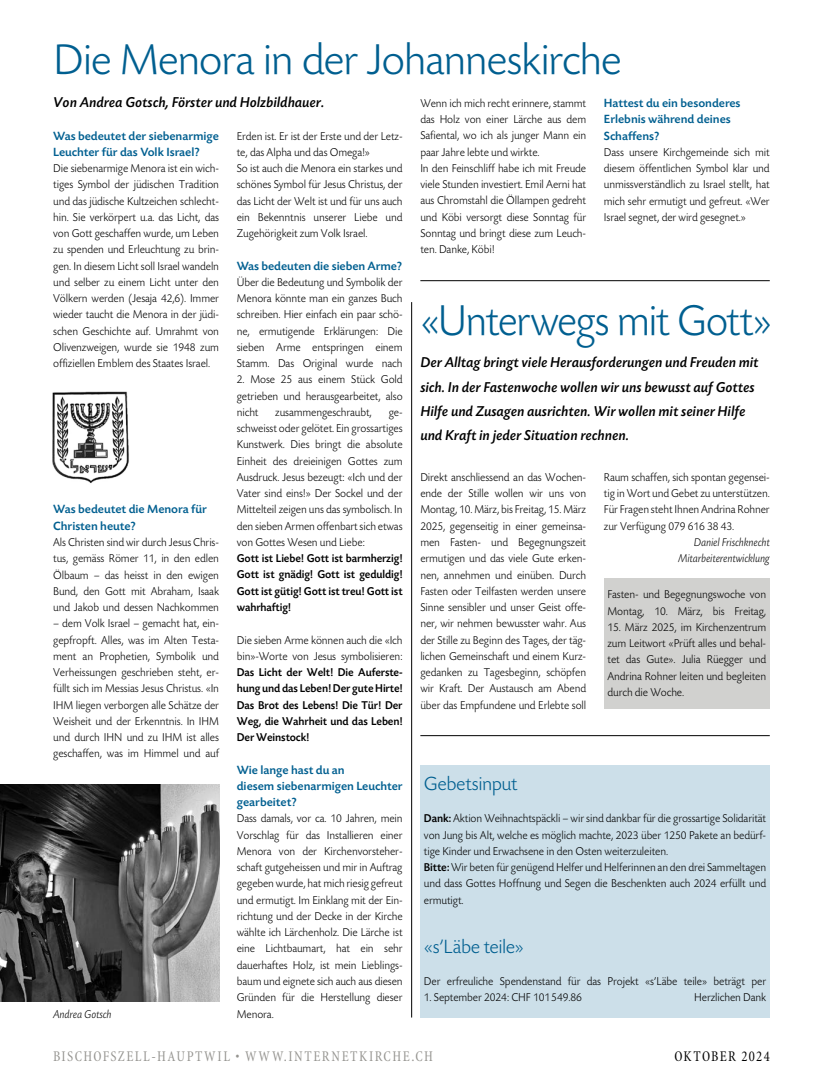
<style>
.page{position:relative;width:823px;height:1092px;background:#fff}
.page>*{position:absolute;margin:0;border:0;box-sizing:border-box;transform-origin:0 0}
.t1{font:300 45px "Today SBOP";letter-spacing:-.03em;color:#005f90}
.t2{font:300 45px "Today SBOP";letter-spacing:-.03em;color:#005f90;scale:.95 1}
.t3{font:300 20px "Today SBOP";letter-spacing:-.025em;color:#005f90}
.t4{font:italic 500 15px/24.4px "Today SBOP";color:#000}
.t5{font:condensed 15px "Minion";letter-spacing:.105em;color:#959490;scale:.95 1}
.t6{font:condensed 15px "Minion";letter-spacing:.09em;color:#000;scale:.95 1}
.t7{font:500 12.5px/16.2px "Today SBOP";color:#005f90}
.t8{font:300 11.88px/16.2px "Today SBOP";letter-spacing:-.01em;color:#000;text-align:justify;scale:.95 1}
.t9{font:500 11.88px/16.2px "Today SBOP";letter-spacing:-.01em;color:#000;text-align:justify;scale:.95 1}
.t10{font:italic 300 11.88px/16.2px "Today SBOP";letter-spacing:-.01em;color:#000;text-align:right;scale:.95 1}
.s1{font-weight:500}
</style>
<div class="page">
<div style="left:603px;top:578px;width:166px;height:130px;background:#d1d1cf"></div>
<div style="left:420px;top:764px;width:349px;height:253px;background:#ccdfe9"></div>
<img style="left:0;top:784px;width:219px;height:217px">
<hr style="left:420px;top:735px;width:349px;height:1px;background:#000">
<hr style="left:420px;top:280px;width:349px;height:1px;background:#000">
<img style="left:52px;top:391px;width:77px;height:92px">
<hr style="left:411px;top:302px;width:1px;height:715px;background:#000">
<h1 class="t1" style="left:53px;top:36px;width:569px">Die Menora in der Johanneskirche</h1>
<p class="t4" style="left:53px;top:90px;width:272px">Von Andrea Gotsch, Förster und Holzbildhauer.</p>
<p class="t7" style="left:53px;top:128px;width:167px">Was bedeutet der siebenarmige<br>Leuchter für das Volk Israel?</p>
<p class="t8" style="left:53px;top:160px;width:176px">Die siebenarmige Menora ist ein wich&shy;tiges Symbol der jüdischen Tradition und das jüdische Kultzeichen schlecht&shy;hin. Sie verkörpert u.a. das Licht, das von Gott geschaffen wurde, um Leben zu spenden und Erleuchtung zu brin&shy;gen. In diesem Licht soll Israel wandeln und selber zu einem Licht unter den Völkern werden (Jesaja 42,6). Immer wieder taucht die Menora in der jüdi&shy;schen Geschichte auf. Umrahmt von Olivenzweigen, wurde sie 1948 zum offiziellen Emblem des Staates Israel.</p>
<p class="t7" style="left:603px;top:95px;width:138px">Hattest du ein besonderes<br>Erlebnis während deines<br>Schaffens?</p>
<p class="t8" style="left:603px;top:144px;width:176px">Dass unsere Kirchgemeinde sich mit diesem öffentlichen Symbol klar und unmissverständlich zu Israel stellt, hat mich sehr ermutigt und gefreut. «Wer Israel segnet, der wird gesegnet.»</p>
<p class="t8" style="left:420px;top:95px;width:176px;text-align:left">Wenn ich mich recht erinnere, stammt das Holz von einer Lärche aus dem Safiental, wo ich als junger Mann ein paar Jahre lebte und wirkte.<br>In den Feinschliff habe ich mit Freude viele Stunden investiert. Emil Aerni hat aus Chromstahl die Öllampen gedreht und Köbi versorgt diese Sonntag für Sonntag und bringt diese zum Leuch&shy;ten. Danke, Köbi!</p>
<p class="t8" style="left:237px;top:128px;width:176px;text-align:left">Erden ist. Er ist der Erste und der Letz&shy;te, das Alpha und das Omega!»<br>So ist auch die Menora ein starkes und schönes Symbol für Jesus Christus, der das Licht der Welt ist und für uns auch ein Bekenntnis unserer Liebe und Zugehörigkeit zum Volk Israel.</p>
<p class="t7" style="left:237px;top:258px;width:167px">Was bedeuten die sieben Arme?</p>
<p class="t8" style="left:237px;top:274px;width:176px">Über die Bedeutung und Symbolik der Menora könnte man ein ganzes Buch schreiben. Hier einfach ein paar schö&shy;ne, ermutigende Erklärungen: Die sieben Arme entspringen einem Stamm. Das Original wurde nach</p>
<p class="t8" style="left:237px;top:372px;width:176px">2. Mose 25 aus einem Stück Gold getrieben und herausgearbeitet, also nicht</p>
<h1 class="t2" style="left:420px;top:296px;width:371px">«Unterwegs mit Gott»</h1>
<p class="t4" style="left:420px;top:350px;width:339px">Der Alltag bringt viele Herausforderungen und Freuden mit sich. In der Fastenwoche wollen wir uns bewusst auf Gottes Hilfe und Zusagen ausrichten. Wir wollen mit seiner Hilfe und Kraft in jeder Situation rechnen.</p>
<p class="t8" style="left:420px;top:469px;width:176px">Direkt anschliessend an das Wochen&shy;ende der Stille wollen wir uns von Montag, 10. März, bis Freitag, 15. März 2025, gegenseitig in einer gemeinsa&shy;men Fasten- und Begegnungszeit ermutigen und das viele Gute erken&shy;nen, annehmen und einüben. Durch Fasten oder Teilfasten werden unsere Sinne sensibler und unser Geist offe&shy;ner, wir nehmen bewusster wahr. Aus der Stille zu Beginn des Tages, der täg&shy;lichen Gemeinschaft und einem Kurz&shy;gedanken zu Tagesbeginn, schöpfen wir Kraft. Der Austausch am Abend über das Empfundene und Erlebte soll</p>
<p class="t8" style="left:603px;top:469px;width:176px">Raum schaffen, sich spontan gegensei&shy;tig in Wort und Gebet zu unterstützen.<br>Für Fragen steht Ihnen Andrina Rohner zur Verfügung 079 616 38 43.</p>
<p class="t8" style="left:275px;top:404px;width:103px">zusammengeschraubt,</p>
<p class="t8" style="left:237px;top:404px;width:176px;text-indent:152px">ge&shy;schweisst oder gelötet. Ein grossartiges Kunstwerk. Dies bringt die absolute Einheit des dreieinigen Gottes zum Ausdruck. Jesus bezeugt: «Ich und der Vater sind eins!» Der Sockel und der Mittelteil zeigen uns das symbolisch. In den sieben Armen offenbart sich etwas von Gottes Wesen und Liebe:</p>
<p class="t9" style="left:237px;top:550px;width:176px">Gott ist Liebe! Gott ist barmherzig!<br>Gott ist gnädig! Gott ist geduldig!<br>Gott ist gütig! Gott ist treu! Gott ist wahrhaftig!</p>
<p class="t8" style="left:237px;top:632px;width:176px">Die sieben Arme können auch die «Ich bin»-Worte von Jesus symbolisieren:</p>
<p class="t9" style="left:237px;top:664px;width:176px">Das Licht der Welt! Die Auferste&shy;hung und das Leben! Der gute Hirte!<br>Das Brot des Lebens! Die Tür! Der Weg, die Wahrheit und das Leben!<br>Der Weinstock!</p>
<p class="t7" style="left:237px;top:761px;width:167px">Wie lange hast du an<br>diesem siebenarmigen Leuchter gearbeitet?</p>
<p class="t8" style="left:237px;top:810px;width:176px">Dass damals, vor ca. 10 Jahren, mein Vorschlag für das Installieren einer Menora von der Kirchenvorsteher&shy;schaft gutgeheissen und mir in Auftrag gegeben wurde, hat mich riesig gefreut und ermutigt. Im Einklang mit der Ein&shy;richtung und der Decke in der Kirche wählte ich Lärchenholz. Die Lärche ist eine Lichtbaumart, hat ein sehr dauerhaftes Holz, ist mein Lieblings&shy;baum und eignete sich auch aus diesen Gründen für die Herstellung dieser Menora.</p>
<p class="t7" style="left:53px;top:501px;width:155px">Was bedeutet die Menora für<br>Christen heute?</p>
<p class="t8" style="left:53px;top:534px;width:176px">Als Christen sind wir durch Jesus Chris&shy;tus, gemäss Römer 11, in den edlen Ölbaum – das heisst in den ewigen Bund, den Gott mit Abraham, Isaak und Jakob und dessen Nachkommen</p>
<p class="t8" style="left:53px;top:615px;width:176px">– dem Volk Israel – gemacht hat, ein&shy;gepfropft. Alles, was im Alten Testa&shy;ment an Prophetien, Symbolik und Verheissungen geschrieben steht, er&shy;füllt sich im Messias Jesus Christus. «In IHM liegen verborgen alle Schätze der Weisheit und der Erkenntnis. In IHM und durch IHN und zu IHM ist alles geschaffen, was im Himmel und auf</p>
<p class="t10" style="left:677px;top:534px;width:98px">Daniel Frischknecht<br>Mitarbeiterentwicklung</p>
<p class="t8" style="left:607px;top:587px;width:168px">Fasten- und Begegnungswoche von<br>Montag, 10. März, bis Freitag,</p>
<p class="t8" style="left:607px;top:619px;width:168px">15. März 2025, im Kirchenzentrum zum Leitwort «Prüft alles und behal&shy;tet das Gute». Julia Rüegger und Andrina Rohner leiten und begleiten durch die Woche.</p>
<h2 class="t3" style="left:423px;top:772px;width:95px">Gebetsinput</h2>
<p class="t8" style="left:423px;top:810px;width:361px;text-align:left"><span class="s1">Dank:</span> Aktion Weihnachtspäckli – wir sind dankbar für die grossartige Solidarität von Jung bis Alt, welche es möglich machte, 2023 über 1250 Pakete an bedürf&shy;tige Kinder und Erwachsene in den Osten weiterzuleiten.<br><span class="s1">Bitte:</span> Wir beten für genügend Helfer und Helferinnen an den drei Sammeltagen und dass Gottes Hoffnung und Segen die Beschenkten auch 2024 erfüllt und ermutigt.</p>
<h2 class="t3" style="left:423px;top:935px;width:101px">«s’Läbe teile»</h2>
<p class="t8" style="left:423px;top:973px;width:361px">Der erfreuliche Spendenstand für das Projekt «s’Läbe teile» beträgt per</p>
<p class="t8" style="left:423px;top:989px;width:168px">1. September 2024: CHF 101549.86</p>
<p class="t8" style="left:693px;top:989px;width:77px">Herzlichen Dank</p>
<p class="t10" style="left:53px;top:1005px;width:63px">Andrea Gotsch</p>
<p class="t5" style="left:53px;top:1048px;width:401px">BISCHOFSZELL-HAUPTWIL • WWW.INTERNETKIRCHE.CH</p>
<p class="t6" style="left:674px;top:1048px;width:102px">OKTOBER 2024</p>
</div>
